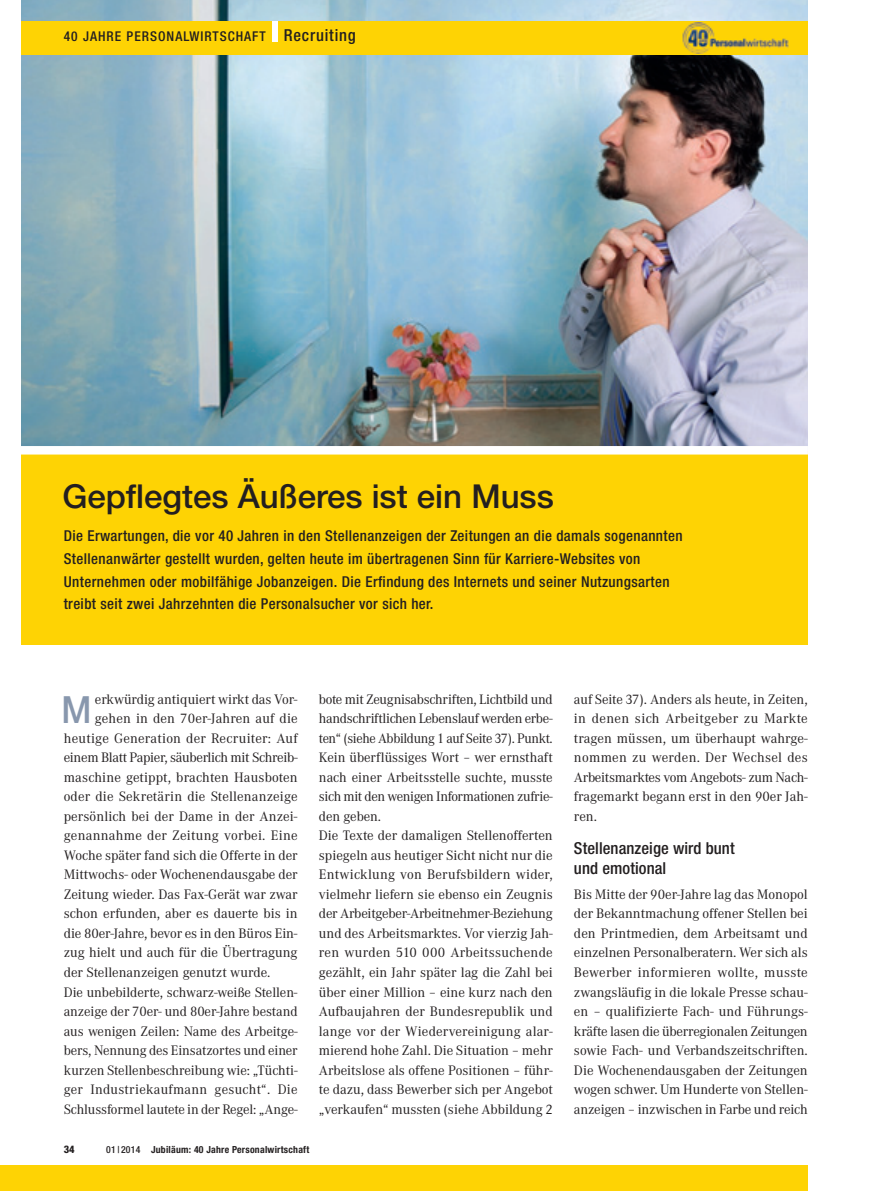
<style>
.page{position:relative;width:893px;height:1191px;background:#fff}
.page>*{position:absolute;margin:0;border:0;box-sizing:border-box;transform-origin:0 0}
.t1{font:500 37.5px "Helvetica Neue";color:#8897ad;scale:.9 1}
.t2{font:500 33px "Helvetica Neue";color:#231f20}
.t3{font:500 condensed 16.5px/19.5px "Helvetica Neue";letter-spacing:.005em;color:#231f20}
.t4{font:500 condensed 15px/22.5px "Helvetica Neue";letter-spacing:.025em;color:#231f20}
.t5{font:14.25px/19.5px "Corporate A";color:#231f20;text-align:justify}
.t6{font:14.25px "Corporate A";letter-spacing:.02em;color:#231f20}
.t7{font:14.25px "Corporate A";letter-spacing:-.02em;color:#231f20}
.t8{font:500 condensed 13.5px "Helvetica Neue";letter-spacing:.075em;color:#231f20}
.t9{font:800 condensed 10.5px "Helvetica Neue";color:#231f20}
.t10{font:700 condensed 9.75px "Helvetica Neue";letter-spacing:.025em;color:#231f20}
.s1{font-size:16.5px}
.s2{font-weight:500}
</style>
<div class="page">
<div style="left:0;top:1165px;width:808px;height:26px;background:#fed304"></div>
<div style="left:21px;top:128px;width:787px;height:517px;background:#fed304"></div>
<img style="left:21px;top:0;width:787px;height:446px">
<div style="left:0;top:446px;width:808px;height:8px;background:#fff"></div>
<div style="left:21px;top:21px;width:787px;height:34px;background:#fed304"></div>
<div style="left:273px;top:21px;width:5px;height:20px;background:#fff"></div>
<img style="left:682px;top:22px;width:107px;height:32px">
<p class="t8" style="left:64px;top:32px;width:294px">40 JAHRE PERSONALWIRTSCHAFT <span class="s1">Recruiting</span></p>
<h2 class="t2" style="left:62px;top:484px;width:493px">Gepflegtes Äußeres ist ein Muss</h2>
<p class="t4" style="left:64px;top:526px;width:620px">Die Erwartungen, die vor 40 Jahren in den Stellenanzeigen der Zeitungen an die damals sogenannten Stellenanwärter gestellt wurden, gelten heute im übertragenen Sinn für Karriere-Websites von Unternehmen oder mobilfähige Jobanzeigen. Die Erfindung des Internets und seiner Nutzungsarten treibt seit zwei Jahrzehnten die Personalsucher vor sich her.</p>
<p class="t5" style="left:95px;top:690px;width:204px">erkwürdig antiquiert wirkt das Vor-</p>
<p class="t5" style="left:95px;top:710px;width:204px">gehen in den 70er-Jahren auf die</p>
<p class="t5" style="left:64px;top:729px;width:235px">heutige Generation der Recruiter: Auf</p>
<p class="t7" style="left:64px;top:752px;width:235px">einem Blatt Papier, säuberlich mit Schreib-</p>
<p class="t5" style="left:64px;top:768px;width:235px">maschine getippt, brachten Hausboten</p>
<p class="t5" style="left:64px;top:788px;width:235px">oder die Sekretärin die Stellenanzeige</p>
<p class="t5" style="left:64px;top:807px;width:235px">persönlich bei der Dame in der Anzei-</p>
<p class="t6" style="left:64px;top:830px;width:235px">genannahme der Zeitung vorbei. Eine</p>
<p class="t5" style="left:64px;top:846px;width:235px">Woche später fand sich die Offerte in der</p>
<p class="t5" style="left:64px;top:866px;width:235px">Mittwochs- oder Wochenendausgabe der</p>
<p class="t5" style="left:64px;top:885px;width:235px">Zeitung wieder. Das Fax-Gerät war zwar</p>
<p class="t5" style="left:64px;top:905px;width:235px">schon erfunden, aber es dauerte bis in</p>
<p class="t5" style="left:64px;top:924px;width:235px">die 80er-Jahre, bevor es in den Büros Ein-</p>
<p class="t5" style="left:64px;top:944px;width:235px">zug hielt und auch für die Übertragung</p>
<p class="t5" style="left:64px;top:963px;width:208px">der Stellenanzeigen genutzt wurde.</p>
<p class="t5" style="left:64px;top:983px;width:235px">Die unbebilderte, schwarz-weiße Stellen-</p>
<p class="t5" style="left:64px;top:1002px;width:235px">anzeige der 70er- und 80er-Jahre bestand</p>
<p class="t5" style="left:64px;top:1022px;width:235px">aus wenigen Zeilen: Name des Arbeitge-</p>
<p class="t5" style="left:64px;top:1041px;width:235px">bers, Nennung des Einsatzortes und einer</p>
<p class="t5" style="left:64px;top:1061px;width:235px">kurzen Stellenbeschreibung wie: „Tüchti-</p>
<p class="t6" style="left:64px;top:1084px;width:235px">ger Industriekaufmann gesucht“. Die</p>
<p class="t5" style="left:64px;top:1100px;width:235px">Schlussformel lautete in der Regel: „Ange-</p>
<h1 class="t1" style="left:61px;top:696px;width:35px">M</h1>
<p class="t5" style="left:319px;top:690px;width:235px;text-align:left">bote mit Zeugnisabschriften, Lichtbild und handschriftlichen Lebenslauf werden erbe&shy;ten“ (siehe Abbildung 1 auf Seite 37). Punkt.<br>Kein überflüssiges Wort – wer ernsthaft nach einer Arbeitsstelle suchte, musste sich mit den wenigen Informationen zufrie&shy;den geben.<br>Die Texte der damaligen Stellenofferten spiegeln aus heutiger Sicht nicht nur die Entwicklung von Berufsbildern wider, vielmehr liefern sie ebenso ein Zeugnis der Arbeitgeber-Arbeitnehmer-Beziehung und des Arbeitsmarktes. Vor vierzig Jah&shy;ren wurden 510 000 Arbeitssuchende gezählt, ein Jahr später lag die Zahl bei über einer Million – eine kurz nach den Aufbaujahren der Bundesrepublik und lange vor der Wiedervereinigung alar&shy;mierend hohe Zahl. Die Situation – mehr Arbeitslose als offene Positionen – führ&shy;te dazu, dass Bewerber sich per Angebot „verkaufen“ mussten (siehe Abbildung 2</p>
<p class="t5" style="left:574px;top:690px;width:235px">auf Seite 37). Anders als heute, in Zeiten, in denen sich Arbeitgeber zu Markte tragen müssen, um überhaupt wahrge&shy;nommen zu werden. Der Wechsel des Arbeitsmarktes vom Angebots- zum Nach&shy;fragemarkt begann erst in den 90er Jah&shy;ren.</p>
<p class="t3" style="left:574px;top:840px;width:162px">Stellenanzeige wird bunt und emotional</p>
<p class="t5" style="left:574px;top:885px;width:235px">Bis Mitte der 90er-Jahre lag das Monopol der Bekanntmachung offener Stellen bei den Printmedien, dem Arbeitsamt und einzelnen Personalberatern. Wer sich als Bewerber informieren wollte, musste zwangsläufig in die lokale Presse schau&shy;en – qualifizierte Fach- und Führungs&shy;kräfte lasen die überregionalen Zeitungen sowie Fach- und Verbandszeitschriften.<br>Die Wochenendausgaben der Zeitungen wogen schwer. Um Hunderte von Stellen&shy;anzeigen – inzwischen in Farbe und reich</p>
<p class="t9" style="left:64px;top:1145px;width:12px">34</p>
<p class="t10" style="left:106px;top:1145px;width:204px"><span class="s2">01 |2014</span> Jubiläum: 40 Jahre Personalwirtschaft</p>
</div>
